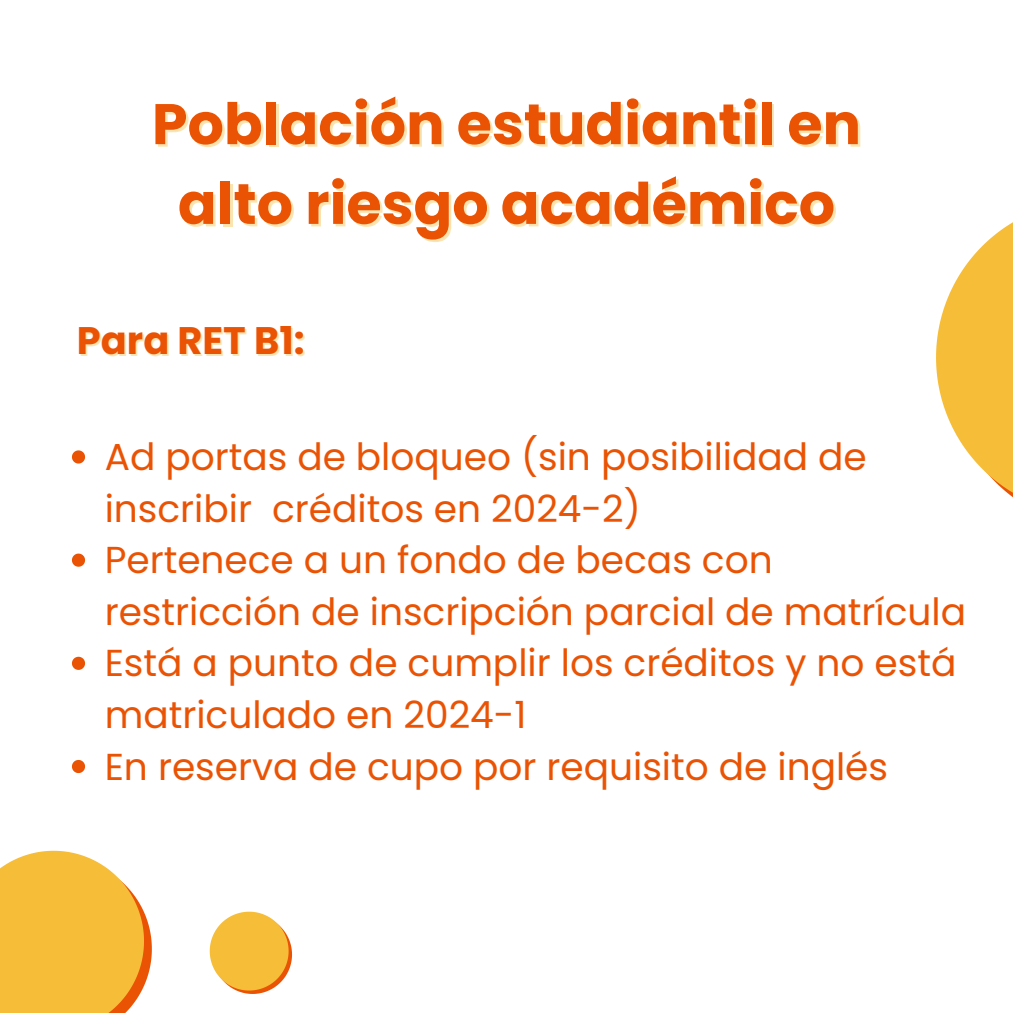
<style>
.page{position:relative;width:1013px;height:1013px;background:#fff}
.page>*{position:absolute;margin:0;border:0;box-sizing:border-box;transform-origin:0 0}
.t1{font:700 57.12px "Poppins";color:#ea5304}
.t2{font:700 38.38px "Poppins";color:#ea5304}
.t3{font:37.5px/51.5px "Poppins";color:#ea5304}
</style>
<div class="page">
<svg style="left:936px;top:223px;width:76px;height:274px"></svg>
<svg style="left:0;top:850px;width:152px;height:162px;background:#f6c04f"></svg>
<svg style="left:210px;top:911px;width:82px;height:82px"></svg>
<svg style="left:72px;top:450px;width:13px;height:13px"></svg>
<svg style="left:72px;top:553px;width:13px;height:13px"></svg>
<svg style="left:72px;top:656px;width:13px;height:14px"></svg>
<svg style="left:72px;top:760px;width:13px;height:13px"></svg>
<p class="t1" style="left:152px;top:84px;width:710px">Población estudiantil en</p>
<p class="t1" style="left:178px;top:164px;width:658px">alto riesgo académico</p>
<h1 class="t2" style="left:77px;top:314px;width:229px">Para RET B1:</h1>
<p class="t3" style="left:105px;top:431px;width:763px">Ad portas de bloqueo (sin posibilidad de inscribir créditos en 2024-2)</p>
<h2 class="t3" style="left:105px;top:534px;width:862px">Pertenece a un fondo de becas con restricción de inscripción parcial de matrícula</h2>
<p class="t3" style="left:105px;top:637px;width:853px">Está a punto de cumplir los créditos y no está matriculado en 2024-1</p>
<p class="t3" style="left:105px;top:740px;width:784px">En reserva de cupo por requisito de inglés</p>
</div>
